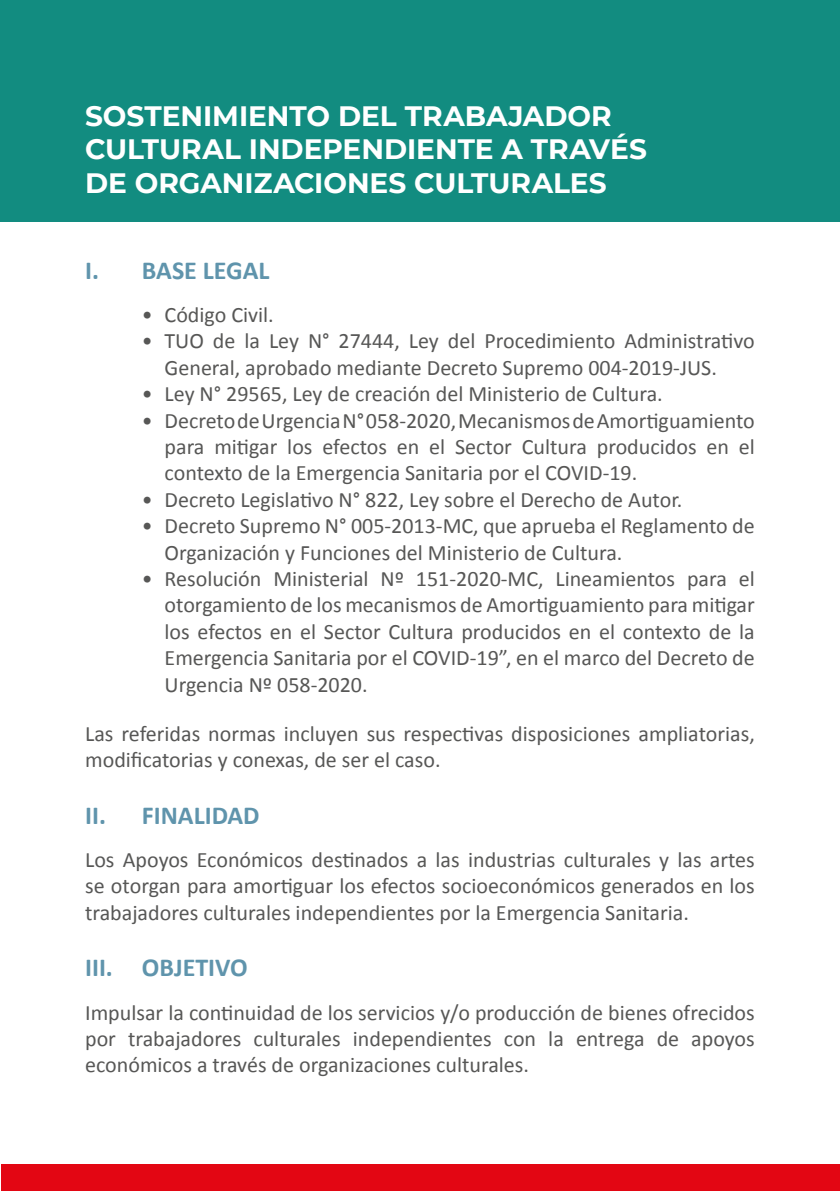
<style>
.page{position:relative;width:840px;height:1191px;background:#fff}
.page>*{position:absolute;margin:0;border:0;box-sizing:border-box;transform-origin:0 0}
.t1{font:700 28px/33.6px "Montserrat";letter-spacing:-.005em;color:#fff}
.t2{font:700 26px "Calibri";color:#5f94ac}
.t3{font:22px/26.4px "Calibri";color:#575756;text-align:justify}
</style>
<div class="page">
<div style="left:1px;top:1163px;width:838px;height:28px;background:#e30613"></div>
<div style="left:0;top:0;width:839px;height:221px;background:#128c80"></div>
<p class="t1" style="left:85px;top:98px;width:563px">SOSTENIMIENTO DEL TRABAJADOR<br>CULTURAL INDEPENDIENTE A TRAVÉS<br>DE ORGANIZACIONES CULTURALES</p>
<p class="t2" style="left:85px;top:253px;width:186px">I. BASE LEGAL</p>
<p class="t3" style="left:142px;top:301px;width:133px">• Código Civil.</p>
<p class="t3" style="left:164px;top:328px;width:591px;text-indent:-23px">• TUO de la Ley N° 27444, Ley del Procedimiento Administrativo<br>General, aprobado mediante Decreto Supremo 004-2019-JUS.</p>
<p class="t3" style="left:142px;top:381px;width:522px">• Ley N° 29565, Ley de creación del Ministerio de Cultura.</p>
<p class="t3" style="left:164px;top:407px;width:591px;text-indent:-23px">• Decreto de Urgencia N° 058-2020, Mecanismos de Amortiguamiento para mitigar los efectos en el Sector Cultura producidos en el contexto de la Emergencia Sanitaria por el COVID-19.</p>
<p class="t3" style="left:142px;top:486px;width:541px">• Decreto Legislativo N° 822, Ley sobre el Derecho de Autor.</p>
<p class="t3" style="left:164px;top:513px;width:591px;text-indent:-23px">• Decreto Supremo N° 005-2013-MC, que aprueba el Reglamento de<br>Organización y Funciones del Ministerio de Cultura.</p>
<p class="t3" style="left:164px;top:565px;width:591px;text-indent:-23px">• Resolución Ministerial Nº 151-2020-MC, Lineamientos para el otorgamiento de los mecanismos de Amortiguamiento para mitigar los efectos en el Sector Cultura producidos en el contexto de la Emergencia Sanitaria por el COVID-19”, en el marco del Decreto de Urgencia Nº 058-2020.</p>
<p class="t3" style="left:85px;top:720px;width:670px">Las referidas normas incluyen sus respectivas disposiciones ampliatorias, modificatorias y conexas, de ser el caso.</p>
<p class="t2" style="left:85px;top:798px;width:176px">II. FINALIDAD</p>
<p class="t3" style="left:85px;top:846px;width:670px">Los Apoyos Económicos destinados a las industrias culturales y las artes se otorgan para amortiguar los efectos socioeconómicos generados en los trabajadores culturales independientes por la Emergencia Sanitaria.</p>
<p class="t2" style="left:85px;top:951px;width:164px">III. OBJETIVO</p>
<p class="t3" style="left:85px;top:999px;width:670px">Impulsar la continuidad de los servicios y/o producción de bienes ofrecidos por trabajadores culturales independientes con la entrega de apoyos económicos a través de organizaciones culturales.</p>
</div>
